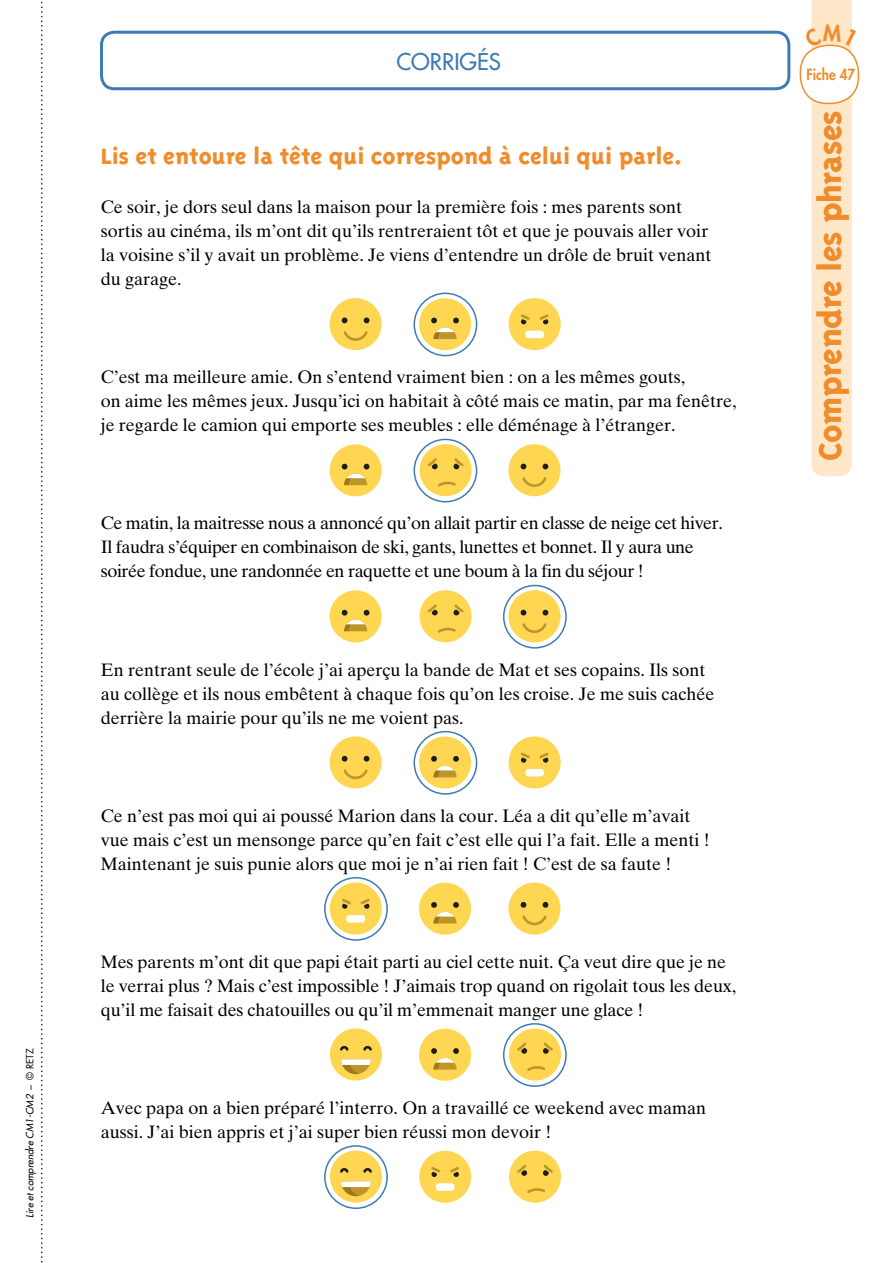
<style>
.page{position:relative;width:893px;height:1263px;background:#fff}
.page>*{position:absolute;margin:0;border:0;box-sizing:border-box;transform-origin:0 0}
.t1{font:800 36px "Triplex";letter-spacing:-.015em;color:#ef8d2d}
._01-titreOrange{font:800 25.5px "Triplex";color:#ef8d2d}
.t2{font:500 22.5px "Futura Std";color:#3e7bb3}
._02-txt{font:18px/24px "Times Ten LT Std";color:#000}
._02-txt-2{font:18px/24px "Times Ten LT Std";letter-spacing:-.02em;color:#000}
.t3{font:800 15px "Futura Std";color:#ef8d2d;scale:.9 1}
.t4{font:italic 500 9.75px "Futura Std";color:#000}
.s1{font-weight:400;font-style:normal}
</style>
<div class="page">
<div style="left:800px;top:45px;width:59px;height:59px;border:2px solid #ef8d2d;border-radius:27px"></div>
<svg style="left:41px;top:1px;width:2px;height:1262px"></svg>
<div style="left:330px;top:298px;width:52px;height:52px;background:#fed651;border-radius:50%"></div>
<svg style="left:342px;top:317px;width:5px;height:6px"></svg>
<svg style="left:364px;top:317px;width:5px;height:6px"></svg>
<svg style="left:343px;top:331px;width:25px;height:10px"></svg>
<svg style="left:418px;top:297px;width:54px;height:54px"></svg>
<div style="left:419px;top:298px;width:52px;height:52px;background:#fed651;border-radius:50%"></div>
<svg style="left:431px;top:318px;width:28px;height:21px"></svg>
<div style="left:509px;top:298px;width:52px;height:52px;background:#fed651;border-radius:50%"></div>
<svg style="left:521px;top:314px;width:9px;height:10px"></svg>
<svg style="left:539px;top:314px;width:10px;height:10px"></svg>
<div style="left:525px;top:331px;width:19px;height:7px;background:#fff;border-radius:3px"></div>
<div style="left:330px;top:444px;width:52px;height:52px;background:#fed651;border-radius:50%"></div>
<svg style="left:342px;top:464px;width:27px;height:21px"></svg>
<svg style="left:418px;top:443px;width:54px;height:54px"></svg>
<div style="left:420px;top:444px;width:52px;height:52px;background:#fed651;border-radius:50%"></div>
<svg style="left:438px;top:482px;width:18px;height:5px"></svg>
<svg style="left:453px;top:458px;width:11px;height:12px"></svg>
<svg style="left:428px;top:458px;width:10px;height:12px"></svg>
<div style="left:508px;top:444px;width:52px;height:52px;background:#fed651;border-radius:50%"></div>
<svg style="left:521px;top:464px;width:5px;height:5px"></svg>
<svg style="left:543px;top:464px;width:5px;height:5px"></svg>
<svg style="left:522px;top:477px;width:25px;height:10px"></svg>
<div style="left:330px;top:590px;width:52px;height:52px;background:#fed651;border-radius:50%"></div>
<svg style="left:342px;top:610px;width:27px;height:21px"></svg>
<div style="left:420px;top:590px;width:52px;height:52px;background:#fed651;border-radius:50%"></div>
<svg style="left:438px;top:628px;width:18px;height:5px"></svg>
<svg style="left:453px;top:604px;width:11px;height:12px"></svg>
<svg style="left:428px;top:604px;width:10px;height:12px"></svg>
<svg style="left:508px;top:589px;width:53px;height:54px"></svg>
<div style="left:508px;top:590px;width:52px;height:52px;background:#fed651;border-radius:50%"></div>
<svg style="left:521px;top:610px;width:5px;height:5px"></svg>
<svg style="left:543px;top:610px;width:5px;height:5px"></svg>
<svg style="left:522px;top:623px;width:25px;height:10px"></svg>
<div style="left:330px;top:736px;width:52px;height:52px;background:#fed651;border-radius:50%"></div>
<svg style="left:342px;top:756px;width:5px;height:6px"></svg>
<svg style="left:364px;top:756px;width:5px;height:6px"></svg>
<svg style="left:343px;top:769px;width:25px;height:10px"></svg>
<svg style="left:418px;top:736px;width:54px;height:53px"></svg>
<div style="left:419px;top:736px;width:52px;height:52px;background:#fed651;border-radius:50%"></div>
<svg style="left:431px;top:756px;width:28px;height:21px"></svg>
<div style="left:509px;top:736px;width:52px;height:52px;background:#fed651;border-radius:50%"></div>
<svg style="left:521px;top:753px;width:9px;height:10px"></svg>
<svg style="left:539px;top:753px;width:10px;height:10px"></svg>
<div style="left:525px;top:769px;width:19px;height:7px;background:#fff;border-radius:3px"></div>
<svg style="left:329px;top:882px;width:53px;height:53px"></svg>
<div style="left:330px;top:882px;width:52px;height:52px;background:#fed651;border-radius:50%"></div>
<svg style="left:342px;top:899px;width:9px;height:10px"></svg>
<svg style="left:360px;top:899px;width:10px;height:10px"></svg>
<div style="left:346px;top:915px;width:19px;height:7px;background:#fff;border-radius:3px"></div>
<div style="left:419px;top:883px;width:52px;height:52px;background:#fed651;border-radius:50%"></div>
<svg style="left:431px;top:902px;width:28px;height:21px"></svg>
<div style="left:508px;top:882px;width:52px;height:52px;background:#fed651;border-radius:50%"></div>
<svg style="left:521px;top:902px;width:5px;height:6px"></svg>
<svg style="left:543px;top:902px;width:5px;height:6px"></svg>
<svg style="left:522px;top:916px;width:25px;height:9px"></svg>
<div style="left:330px;top:1028px;width:52px;height:52px;background:#fed651;border-radius:50%"></div>
<svg style="left:341px;top:1059px;width:30px;height:15px"></svg>
<svg style="left:340px;top:1046px;width:9px;height:5px"></svg>
<svg style="left:363px;top:1046px;width:9px;height:5px"></svg>
<div style="left:419px;top:1029px;width:52px;height:52px;background:#fed651;border-radius:50%"></div>
<svg style="left:431px;top:1048px;width:28px;height:21px"></svg>
<svg style="left:508px;top:1028px;width:53px;height:53px"></svg>
<div style="left:509px;top:1028px;width:52px;height:52px;background:#fed651;border-radius:50%"></div>
<svg style="left:527px;top:1066px;width:18px;height:5px"></svg>
<svg style="left:543px;top:1042px;width:10px;height:12px"></svg>
<svg style="left:517px;top:1042px;width:10px;height:12px"></svg>
<svg style="left:329px;top:1150px;width:53px;height:53px"></svg>
<div style="left:330px;top:1150px;width:52px;height:52px;background:#fed651;border-radius:50%"></div>
<svg style="left:341px;top:1181px;width:30px;height:15px"></svg>
<svg style="left:340px;top:1168px;width:9px;height:5px"></svg>
<svg style="left:363px;top:1168px;width:9px;height:5px"></svg>
<div style="left:419px;top:1151px;width:52px;height:52px;background:#fed651;border-radius:50%"></div>
<svg style="left:431px;top:1167px;width:9px;height:10px"></svg>
<svg style="left:450px;top:1167px;width:9px;height:10px"></svg>
<div style="left:436px;top:1183px;width:19px;height:8px;background:#fff;border-radius:3px"></div>
<div style="left:509px;top:1151px;width:52px;height:52px;background:#fed651;border-radius:50%"></div>
<svg style="left:527px;top:1188px;width:18px;height:5px"></svg>
<svg style="left:543px;top:1165px;width:10px;height:11px"></svg>
<svg style="left:517px;top:1165px;width:10px;height:11px"></svg>
<div style="left:100px;top:31px;width:690px;height:59px;border:3px solid #3e7bb3;border-radius:13px"></div>
<div style="left:414px;top:293px;width:63px;height:63px;border:2px solid #3e7bb3;border-radius:50%"></div>
<div style="left:414px;top:439px;width:63px;height:63px;border:2px solid #3e7bb3;border-radius:50%"></div>
<div style="left:503px;top:585px;width:64px;height:63px;border:2px solid #3e7bb3;border-radius:50%"></div>
<div style="left:414px;top:731px;width:63px;height:64px;border:2px solid #3e7bb3;border-radius:50%"></div>
<div style="left:324px;top:877px;width:64px;height:64px;border:2px solid #3e7bb3;border-radius:50%"></div>
<div style="left:503px;top:1023px;width:64px;height:64px;border:2px solid #3e7bb3;border-radius:50%"></div>
<div style="left:324px;top:1145px;width:64px;height:64px;border:2px solid #3e7bb3;border-radius:50%"></div>
<svg style="left:803px;top:0;width:53px;height:476px"></svg>
<p class="t4" style="left:24px;top:1218px;width:171px;rotate:-90deg">Lire et comprendre CM1-CM2 <span class="s1">– © RETZ</span></p>
<p class="t2" style="left:396px;top:47px;width:106px">CORRIGÉS</p>
<p class="_01-titreOrange" style="left:101px;top:141px;width:583px">Lis et entoure la tête qui correspond à celui qui parle.</p>
<p class="_02-txt" style="left:101px;top:195px;width:612px">Ce soir, je dors seul dans la maison pour la première fois : mes parents sont sortis au cinéma, ils m’ont dit qu’ils rentreraient tôt et que je pouvais aller voir la voisine s’il y avait un problème. Je viens d’entendre un drôle de bruit venant du garage.</p>
<p class="_02-txt" style="left:101px;top:365px;width:637px">C’est ma meilleure amie. On s’entend vraiment bien : on a les mêmes gouts,<br>on aime les mêmes jeux. Jusqu’ici on habitait à côté mais ce matin, par ma fenêtre, je regarde le camion qui emporte ses meubles : elle déménage à l’étranger.</p>
<p class="_02-txt-2" style="left:101px;top:511px;width:624px">Ce matin, la maitresse nous a annoncé qu’on allait partir en classe de neige cet hiver.<br>Il faudra s’équiper en combinaison de ski, gants, lunettes et bonnet. Il y aura une soirée fondue, une randonnée en raquette et une boum à la fin du séjour !</p>
<p class="_02-txt" style="left:101px;top:657px;width:615px">En rentrant seule de l’école j’ai aperçu la bande de Mat et ses copains. Ils sont au collège et ils nous embêtent à chaque fois qu’on les croise. Je me suis cachée derrière la mairie pour qu’ils ne me voient pas.</p>
<p class="_02-txt" style="left:101px;top:803px;width:610px">Ce n’est pas moi qui ai poussé Marion dans la cour. Léa a dit qu’elle m’avait vue mais c’est un mensonge parce qu’en fait c’est elle qui l’a fait. Elle a menti !<br>Maintenant je suis punie alors que moi je n’ai rien fait ! C’est de sa faute !</p>
<p class="_02-txt" style="left:101px;top:949px;width:637px">Mes parents m’ont dit que papi était parti au ciel cette nuit. Ça veut dire que je ne le verrai plus ? Mais c’est impossible ! J’aimais trop quand on rigolait tous les deux, qu’il me faisait des chatouilles ou qu’il m’emmenait manger une glace !</p>
<p class="_02-txt" style="left:101px;top:1096px;width:607px">Avec papa on a bien préparé l’interro. On a travaillé ce weekend avec maman aussi. J’ai bien appris et j’ai super bien réussi mon devoir !</p>
<p class="t3" style="left:807px;top:65px;width:56px">Fiche 47</p>
<h1 class="t1" style="left:809px;top:461px;width:352px;rotate:-90deg">Comprendre les phrases</h1>
</div>
